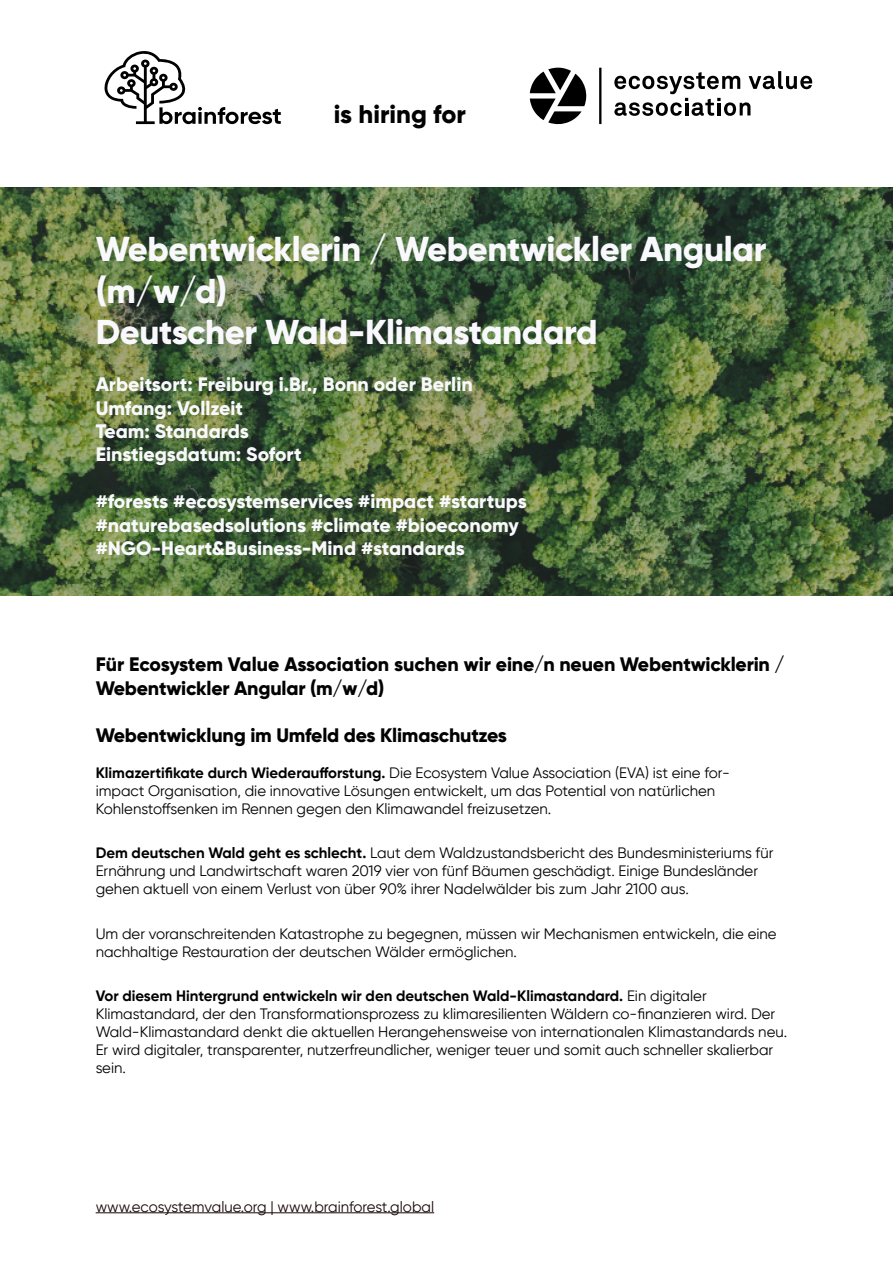
<style>
.page{position:relative;width:893px;height:1263px;background:#fff}
.page>*{position:absolute;margin:0;border:0;box-sizing:border-box;transform-origin:0 0}
.t1{font:800 34.5px/41.4px "Gilroy";letter-spacing:-.01em;color:#f9f8fc}
.t2{font:800 25.5px "Gilroy";color:#020203}
.t3{font:800 19.5px/23.4px "Gilroy";color:#f9f8fc}
.t4{font:800 19.5px/23.4px "Gilroy";letter-spacing:-.01em;color:#020203}
.t5{font:15px/18px "Gilroy";color:#000}
.t6{font:15px "Gilroy";color:#180607}
.s1{font-weight:700}
</style>
<div class="page">
<svg style="left:0;top:187px;width:893px;height:408px;background:#4d683b"></svg>
<hr style="left:96px;top:1212px;width:338px;height:1px;background:#180607">
<svg style="left:599px;top:68px;width:2px;height:56px"></svg>
<svg style="left:530px;top:68px;width:56px;height:57px"></svg>
<svg style="left:614px;top:71px;width:198px;height:45px"></svg>
<svg style="left:104px;top:51px;width:177px;height:73px"></svg>
<h2 class="t2" style="left:334px;top:98px;width:134px">is hiring for</h2>
<h1 class="t1" style="left:96px;top:229px;width:672px">Webentwicklerin / Webentwickler Angular (m/w/d)<br>Deutscher Wald-Klimastandard</h1>
<h3 class="t3" style="left:96px;top:372px;width:379px">Arbeitsort: Freiburg i.Br., Bonn oder Berlin<br>Umfang: Vollzeit<br>Team: Standards<br>Einstiegsdatum: Sofort</h3>
<h3 class="t3" style="left:96px;top:489px;width:433px">#forests #ecosystemservices #impact #startups #naturebasedsolutions #climate #bioeconomy #NGO-Heart&amp;Business-Mind #standards</h3>
<h3 class="t4" style="left:96px;top:653px;width:690px">Für Ecosystem Value Association suchen wir eine/n neuen Webentwicklerin /<br>Webentwickler Angular (m/w/d)</h3>
<h3 class="t4" style="left:96px;top:723px;width:413px">Webentwicklung im Umfeld des Klimaschutzes</h3>
<p class="t5" style="left:96px;top:763px;width:636px"><span class="s1">Klimazertifikate durch Wiederaufforstung.</span> Die Ecosystem Value Association (EVA) ist eine for&shy;impact Organisation, die innovative Lösungen entwickelt, um das Potential von natürlichen<br>Kohlenstoffsenken im Rennen gegen den Klimawandel freizusetzen.</p>
<p class="t5" style="left:96px;top:844px;width:679px"><span class="s1">Dem deutschen Wald geht es schlecht.</span> Laut dem Waldzustandsbericht des Bundesministeriums für<br>Ernährung und Landwirtschaft waren 2019 vier von fünf Bäumen geschädigt. Einige Bundesländer gehen aktuell von einem Verlust von über 90% ihrer Nadelwälder bis zum Jahr 2100 aus.</p>
<p class="t5" style="left:96px;top:924px;width:683px">Um der voranschreitenden Katastrophe zu begegnen, müssen wir Mechanismen entwickeln, die eine nachhaltige Restauration der deutschen Wälder ermöglichen.</p>
<p class="t5" style="left:96px;top:987px;width:693px"><span class="s1">Vor diesem Hintergrund entwickeln wir den deutschen Wald-Klimastandard.</span> Ein digitaler Klimastandard, der den Transformationsprozess zu klimaresilienten Wäldern co-finanzieren wird. Der Wald-Klimastandard denkt die aktuellen Herangehensweise von internationalen Klimastandards neu.<br>Er wird digitaler, transparenter, nutzerfreundlicher, weniger teuer und somit auch schneller skalierbar sein.</p>
<p class="t6" style="left:96px;top:1197px;width:340px">www.ecosystemvalue.org | www.brainforest.global</p>
</div>
